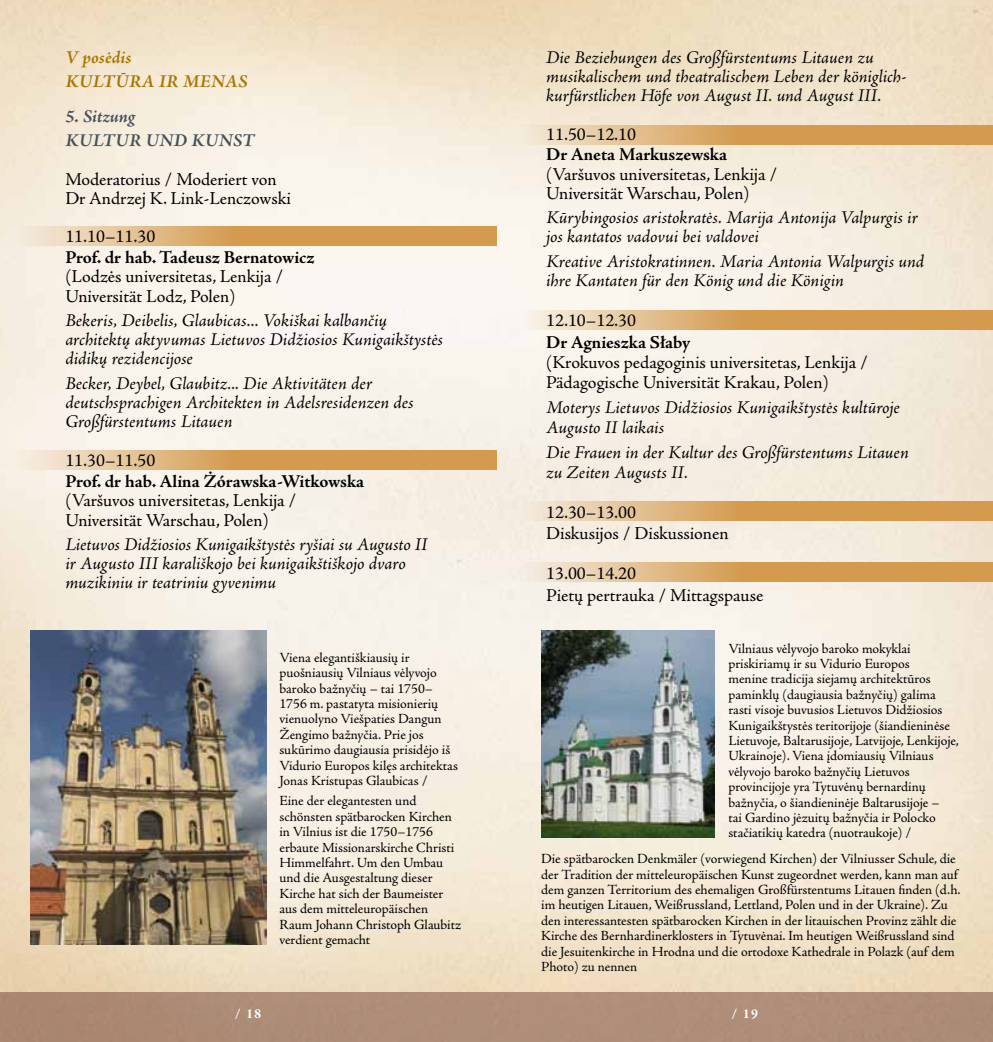
<style>
.page{position:relative;width:993px;height:1042px;background:#fff}
.page>*{position:absolute;margin:0;border:0;box-sizing:border-box;transform-origin:0 0}
.t1{font:italic 18.2px/19.2px "Adobe Jenson Pro";letter-spacing:-.005em;color:#000}
.t2{font:18.2px/19.2px "Adobe Jenson Pro";color:#000}
.t3{font:700 18.2px "Adobe Jenson Pro";letter-spacing:-.005em;color:#000}
.t4{font:italic 700 18.2px/24.5px "Adobe Jenson Pro";letter-spacing:.015em;color:#475258}
.t5{font:italic 700 18.2px/24.5px "Adobe Jenson Pro";letter-spacing:.015em;color:#aa7600}
.t6{font:14px/15.4px "Adobe Jenson Pro";color:#000}
.t7{font:700 14px "Garamond Premr Pro";color:#fff}
</style>
<div class="page">
<img style="left:0;top:0;width:992px;height:992px">
<div style="left:0;top:992px;width:496px;height:50px;background:#ad8c77"></div>
<div style="left:496px;top:992px;width:496px;height:50px;background:#ae8d79"></div>
<img style="left:31px;top:631px;width:235px;height:313px">
<svg style="left:0;top:226px;width:496px;height:19px;background:#dcb074"></svg>
<svg style="left:0;top:450px;width:496px;height:20px;background:#dcb075"></svg>
<svg style="left:496px;top:501px;width:496px;height:20px;background:#dcb076"></svg>
<svg style="left:496px;top:562px;width:496px;height:20px;background:#ddb278"></svg>
<svg style="left:496px;top:125px;width:496px;height:20px;background:#dcb074"></svg>
<svg style="left:496px;top:310px;width:496px;height:19px;background:#deb37a"></svg>
<img style="left:541px;top:631px;width:173px;height:206px">
<h1 class="t5" style="left:65px;top:46px;width:184px">V POSĖDIS<br>KULT ŪRA IR MENAS</h1>
<h1 class="t4" style="left:65px;top:105px;width:184px">5. SITZUNG<br>KULT UR UND KUNST</h1>
<h1 class="t2" style="left:65px;top:170px;width:227px">Moderatorius / Moderiert von<br>Dr Andrzej K. Link-Lenczowski</h1>
<h1 class="t2" style="left:65px;top:227px;width:91px">11.10–11.30</h1>
<h1 class="t3" style="left:65px;top:247px;width:250px">Prof. dr hab. Tadeusz Bernatowicz</h1>
<h1 class="t2" style="left:65px;top:267px;width:219px">(Lodzės universitetas, Lenkija /<br>Universität Lodz, Polen)</h1>
<h1 class="t1" style="left:65px;top:312px;width:379px">Bekeris, Deibelis, Glaubicas... Vokiškai kalbančių architektų aktyvumas Lietuvos Didžiosios Kunigaikštystės didikų rezidencijose</h1>
<h1 class="t1" style="left:65px;top:374px;width:350px">Becker, Deybel, Glaubitz... Die Aktivitäten der deutschsprachigen Architekten in Adelsresidenzen des<br>Großfürstentums Litauen</h1>
<h1 class="t2" style="left:65px;top:451px;width:91px">11.30–11.50</h1>
<h1 class="t3" style="left:65px;top:471px;width:300px">Prof. dr hab. Alina Żórawska-Witkowska</h1>
<h1 class="t2" style="left:65px;top:491px;width:233px">(Varšuvos universitetas, Lenkija /<br>Universität Warschau, Polen)</h1>
<h1 class="t1" style="left:65px;top:536px;width:364px">Lietuvos Didžiosios Kunigaikštystės ryšiai su Augusto II ir Augusto III karališkojo bei kunigaikštiškojo dvaro muzikiniu ir teatriniu gyvenimu</h1>
<p class="t6" style="left:279px;top:650px;width:180px">Viena elegantiškiausių ir puošniausių Vilniaus vėlyvojo baroko bažnyčių – tai 1750–<br>1756 m. pastatyta misionierių vienuolyno Viešpaties Dangun<br>Žengimo bažnyčia. Prie jos sukūrimo daugiausia prisidėjo iš<br>Vidurio Europos kilęs architektas<br>Jonas Kristupas Glaubicas /</p>
<p class="t6" style="left:279px;top:793px;width:183px">Eine der elegantesten und schönsten spätbarocken Kirchen in Vilnius ist die 1750–1756 erbaute Missionarskirche Christi<br>Himmelfahrt. Um den Umbau und die Ausgestaltung dieser<br>Kirche hat sich der Baumeister aus dem mitteleuropäischen<br>Raum Johann Christoph Glaubitz verdient gemacht</p>
<h1 class="t1" style="left:546px;top:49px;width:361px">Die Beziehungen des Großfürstentums Litauen zu musikalischem und theatralischem Leben der königlich&shy;kurfürstlichen Höfe von August II. und August III.</h1>
<h1 class="t2" style="left:546px;top:125px;width:91px">11.50–12.10</h1>
<h1 class="t3" style="left:546px;top:144px;width:182px">Dr Aneta Markuszewska</h1>
<h1 class="t2" style="left:546px;top:165px;width:233px">(Varšuvos universitetas, Lenkija /<br>Universität Warschau, Polen)</h1>
<h1 class="t1" style="left:546px;top:209px;width:373px">Kūrybingosios aristokratės. Marija Antonija Valpurgis ir jos kantatos vadovui bei valdovei</h1>
<h1 class="t1" style="left:546px;top:252px;width:379px">Kreative Aristokratinnen. Maria Antonia Walpurgis und ihre Kantaten für den König und die Königin</h1>
<h1 class="t2" style="left:546px;top:311px;width:91px">12.10–12.30</h1>
<h1 class="t3" style="left:546px;top:331px;width:146px">Dr Agnieszka Słaby</h1>
<h1 class="t2" style="left:546px;top:352px;width:323px;line-height:19.9px">(Krokuvos pedagoginis universitetas, Lenkija /<br>Pädagogische Universität Krakau, Polen)</h1>
<h1 class="t1" style="left:546px;top:398px;width:355px;line-height:19.9px">Moterys Lietuvos Didžiosios Kunigaikštystės kultūroje<br>Augusto II laikais</h1>
<h1 class="t1" style="left:546px;top:443px;width:364px;line-height:19.9px">Die Frauen in der Kultur des Großfürstentums Litauen zu Zeiten Augusts II.</h1>
<h1 class="t2" style="left:546px;top:501px;width:184px;line-height:21.5px">12.30–13.00<br>Diskusijos / Diskussionen</h1>
<h1 class="t2" style="left:546px;top:563px;width:219px;line-height:21.5px">13.00–14.20<br>Pietų pertrauka / Mittagspause</h1>
<p class="t6" style="left:728px;top:641px;width:232px">Vilniaus vėlyvojo baroko mokyklai priskiriamų ir su Vidurio Europos<br>menine tradicija siejamų architektūros paminklų (daugiausia bažnyčių) galima rasti visoje buvusios Lietuvos Didžiosios Kunigaikštystės teritorijoje (šiandieninėse Lietuvoje, Baltarusijoje, Latvijoje, Lenkijoje, Ukrainoje). Viena įdomiausių Vilniaus vėlyvojo baroko bažnyčių Lietuvos provincijoje yra Tytuvėnų bernardinų bažnyčia, o šiandieninėje Baltarusijoje –<br>tai Gardino jėzuitų bažnyčia ir Polocko stačiatikių katedra (nuotraukoje) /</p>
<p class="t6" style="left:541px;top:851px;width:421px">Die spätbarocken Denkmäler (vorwiegend Kirchen) der Vilniusser Schule, die der Tradition der mitteleuropäischen Kunst zugeordnet werden, kann man auf dem ganzen Territorium des ehemaligen Großfürstentums Litauen finden (d.h. im heutigen Litauen, Weißrussland, Lettland, Polen und in der Ukraine). Zu den interessantesten spätbarocken Kirchen in der litauischen Provinz zählt die Kirche des Bernhardinerklosters in Tytuvėnai. Im heutigen Weißrussland sind die Jesuitenkirche in Hrodna und die ortodoxe Kathedrale in Polazk (auf dem Photo) zu nennen</p>
<p class="t7" style="left:235px;top:1005px;width:28px">/ 18</p>
<p class="t7" style="left:731px;top:1005px;width:28px">/ 19</p>
</div>
